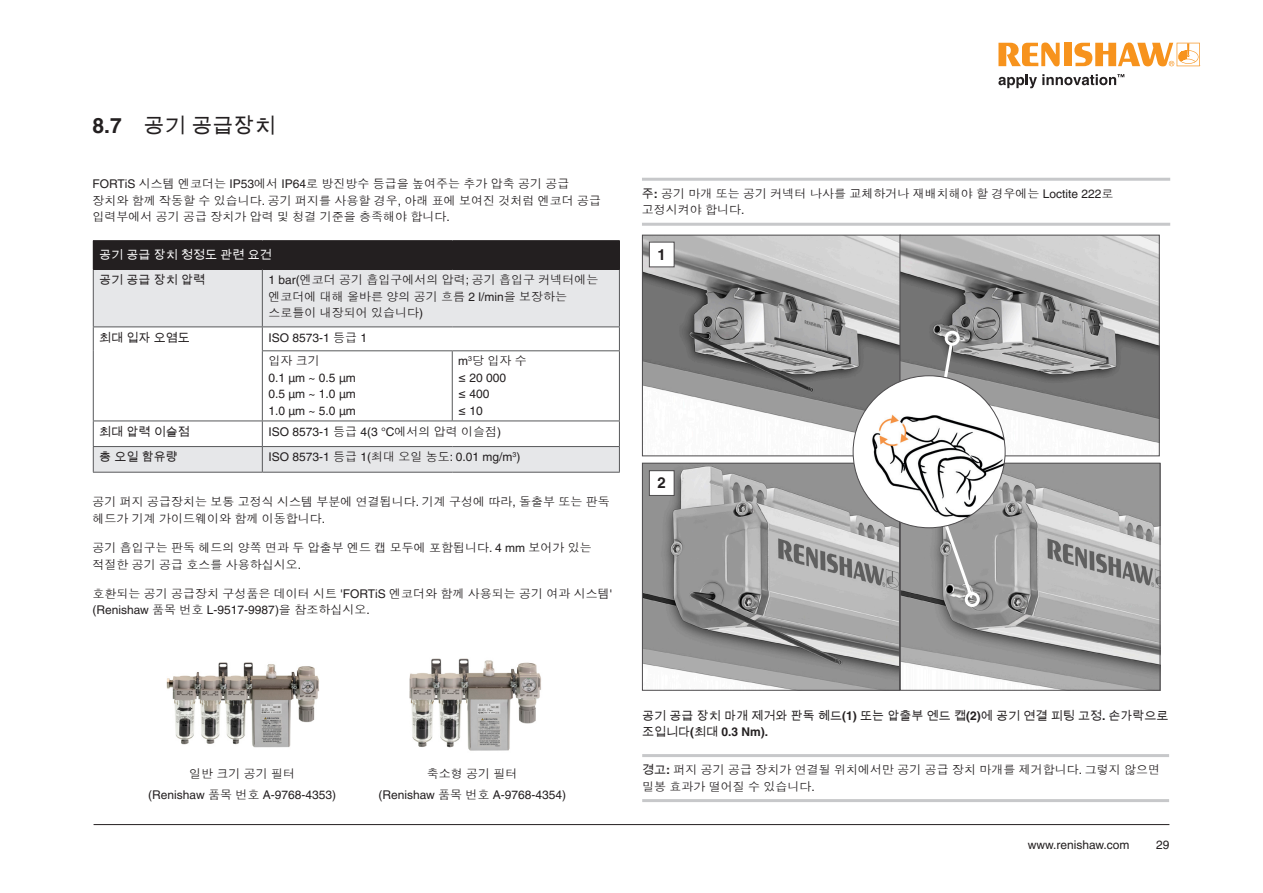
<style>
.page{position:relative;width:1263px;height:893px;background:#fff}
.page>*{position:absolute;margin:0;border:0;box-sizing:border-box;transform-origin:0 0}
.t1{font:21px "Arial Unicode MS";color:#231f20}
.FORTiS_image_numbers_in_box{font:700 15px "Helvetica LT Pro";color:#231f20}
._8pt_Body_Text{font:12px/16.5px "Dotum Che";color:#231f20}
._8pt_Table_body_left_aligned{font:12px "Helvetica LT Pro";color:#231f20}
._8pt_Note{font:12px/16.5px "Dotum Che";color:#231f20}
._8pt_Table_body_left_aligned-2{font:12px/16.5px "Dotum Che";color:#231f20}
.Figure_title{font:12px/16.5px "Arial Unicode MS";color:#231f20}
._8pt_Annotation_Centre{font:12px "Helvetica LT Pro";color:#231f20}
._8pt_Column_1_bold_text{font:12px "Arial Unicode MS";color:#231f20}
._8pt_Annotation_Centre-2{font:12px "Dotum Che";color:#231f20}
._8pt_Inside_Table_header_left_aligned{font:12px "Arial Unicode MS";color:#fff}
.s1{font-family:"Helvetica LT Pro";font-weight:700}
.s2{font-family:"Helvetica LT Pro"}
.s3{font-family:"Dotum Che"}
.s4{font-family:"Arial Unicode MS"}
</style>
<div class="page">
<svg style="left:998px;top:43px;width:62px;height:23px"></svg>
<div style="left:1064px;top:43px;width:8px;height:23px;background:#f7931d"></div>
<svg style="left:1074px;top:43px;width:126px;height:23px"></svg>
<svg style="left:998px;top:74px;width:126px;height:14px"></svg>
<img style="left:644px;top:237px;width:514px;height:217px">
<div style="left:642px;top:235px;width:259px;height:221px;border:1px solid #4d4b4d"></div>
<img style="left:644px;top:465px;width:514px;height:224px">
<div style="left:642px;top:463px;width:258px;height:228px;border:1px solid #4d4b4d"></div>
<div style="left:900px;top:235px;width:260px;height:221px;border:1px solid #4d4b4d"></div>
<div style="left:900px;top:463px;width:260px;height:228px;border:1px solid #4d4b4d"></div>
<svg style="left:937px;top:341px;width:18px;height:39px"></svg>
<div style="left:945px;top:331px;width:15px;height:15px;border:3px solid #fff;border-radius:50%"></div>
<svg style="left:938px;top:514px;width:36px;height:84px;background:#9e9e9e"></svg>
<div style="left:965px;top:592px;width:15px;height:15px;border:3px solid #fff;border-radius:50%"></div>
<img style="left:853px;top:376px;width:152px;height:152px;border-radius:76px">
<hr style="left:94px;top:824px;width:1075px;height:1px;background:#231f20">
<div style="left:93px;top:241px;width:526px;height:28px;background:#231f20"></div>
<svg style="left:94px;top:270px;width:525px;height:202px"></svg>
<hr style="left:93px;top:240px;width:169px;height:1px;background:#231f20">
<hr style="left:262px;top:240px;width:190px;height:1px;background:#231f20">
<hr style="left:452px;top:240px;width:168px;height:1px;background:#231f20">
<svg style="left:619px;top:241px;width:1px;height:28px"></svg>
<hr style="left:93px;top:269px;width:169px;height:1px;background:#231f20">
<hr style="left:262px;top:269px;width:190px;height:1px;background:#231f20">
<hr style="left:452px;top:269px;width:168px;height:1px;background:#231f20">
<hr style="left:93px;top:270px;width:1px;height:56px;background:#57585a">
<hr style="left:262px;top:270px;width:1px;height:56px;background:#57585a">
<hr style="left:619px;top:270px;width:1px;height:56px;background:#57585a">
<hr style="left:93px;top:326px;width:169px;height:1px;background:#57585a">
<svg style="left:93px;top:327px;width:1px;height:24px"></svg>
<hr style="left:262px;top:326px;width:190px;height:1px;background:#57585a">
<svg style="left:262px;top:327px;width:1px;height:23px"></svg>
<hr style="left:452px;top:326px;width:168px;height:1px;background:#57585a">
<svg style="left:619px;top:327px;width:1px;height:23px"></svg>
<hr style="left:93px;top:351px;width:1px;height:70px;background:#57585a">
<hr style="left:262px;top:350px;width:190px;height:1px;background:#57585a">
<hr style="left:262px;top:351px;width:1px;height:70px;background:#57585a">
<hr style="left:452px;top:350px;width:168px;height:1px;background:#57585a">
<hr style="left:452px;top:351px;width:1px;height:70px;background:#57585a">
<hr style="left:619px;top:351px;width:1px;height:70px;background:#57585a">
<hr style="left:93px;top:421px;width:169px;height:1px;background:#57585a">
<hr style="left:262px;top:421px;width:190px;height:1px;background:#57585a">
<hr style="left:452px;top:421px;width:168px;height:1px;background:#57585a">
<hr style="left:93px;top:446px;width:169px;height:1px;background:#57585a">
<svg style="left:93px;top:421px;width:1px;height:51px"></svg>
<hr style="left:262px;top:446px;width:190px;height:1px;background:#57585a">
<svg style="left:262px;top:421px;width:1px;height:51px"></svg>
<hr style="left:452px;top:446px;width:168px;height:1px;background:#57585a">
<svg style="left:619px;top:421px;width:1px;height:51px"></svg>
<hr style="left:93px;top:472px;width:169px;height:1px;background:#57585a">
<hr style="left:262px;top:472px;width:190px;height:1px;background:#57585a">
<hr style="left:452px;top:472px;width:168px;height:1px;background:#57585a">
<hr style="left:642px;top:754px;width:527px;height:3px;background:#c7c8ca">
<hr style="left:642px;top:799px;width:527px;height:3px;background:#c7c8ca">
<img style="left:166px;top:662px;width:153px;height:86px">
<img style="left:409px;top:658px;width:132px;height:93px">
<div style="left:649px;top:471px;width:25px;height:24px;background:#fff"></div>
<div style="left:649px;top:470px;width:25px;height:26px;border:1px solid #4d4b4d"></div>
<hr style="left:642px;top:178px;width:528px;height:3px;background:#c7c8ca">
<hr style="left:642px;top:223px;width:528px;height:3px;background:#c7c8ca">
<div style="left:649px;top:242px;width:25px;height:25px;background:#fff"></div>
<p class="t1" style="left:92px;top:111px;width:184px"><span class="s1">8.7</span> 공기 공급장치</p>
<p class="_8pt_Body_Text" style="left:92px;top:176px;width:510px"><span class="s2">FORTiS</span> 시스템 엔코더는 <span class="s2">IP53</span>에서 <span class="s2">IP64</span>로 방진방수 등급을 높여주는 추가 압축 공기 공급 장치와 함께 작동할 수 있습니다<span class="s2">.</span> 공기 퍼지를 사용할 경우<span class="s2">,</span> 아래 표에 보여진 것처럼 엔코더 공급 입력부에서 공기 공급 장치가 압력 및 청결 기준을 충족해야 합니다<span class="s2">.</span></p>
<p class="_8pt_Inside_Table_header_left_aligned" style="left:99px;top:246px;width:174px">공기 공급 장치 청정도 관련 요건</p>
<p class="_8pt_Column_1_bold_text" style="left:99px;top:271px;width:108px">공기 공급 장치 압력</p>
<p class="_8pt_Table_body_left_aligned-2" style="left:268px;top:272px;width:332px"><span class="s2">1 bar(</span>엔코더 공기 흡입구에서의 압력<span class="s2">;</span> 공기 흡입구 커넥터에는 엔코더에 대해 올바른 양의 공기 흐름 <span class="s2">2 l/min</span>을 보장하는 스로틀이 내장되어 있습니다<span class="s2">)</span></p>
<p class="_8pt_Column_1_bold_text" style="left:99px;top:329px;width:92px">최대 입자 오염도</p>
<p class="_8pt_Table_body_left_aligned" style="left:268px;top:330px;width:100px">ISO 8573-1 <span class="s3">등급</span> 1</p>
<p class="_8pt_Table_body_left_aligned-2" style="left:268px;top:353px;width:53px">입자 크기</p>
<p class="_8pt_Table_body_left_aligned" style="left:268px;top:371px;width:89px">0.1 μm ~ 0.5 μm</p>
<p class="_8pt_Table_body_left_aligned" style="left:268px;top:387px;width:89px">0.5 μm ~ 1.0 μm</p>
<p class="_8pt_Table_body_left_aligned" style="left:268px;top:404px;width:89px">1.0 μm ~ 5.0 μm</p>
<p class="_8pt_Table_body_left_aligned-2" style="left:458px;top:353px;width:70px"><span class="s2">m</span><sup>3</sup>당 입자 수</p>
<p class="_8pt_Table_body_left_aligned" style="left:458px;top:371px;width:50px">≤ 20 000</p>
<p class="_8pt_Table_body_left_aligned" style="left:458px;top:387px;width:33px">≤ 400</p>
<p class="_8pt_Table_body_left_aligned" style="left:458px;top:404px;width:26px">≤ 10</p>
<p class="_8pt_Column_1_bold_text" style="left:99px;top:423px;width:92px">최대 압력 이슬점</p>
<p class="_8pt_Table_body_left_aligned" style="left:268px;top:424px;width:234px">ISO 8573-1 <span class="s3">등급</span> 4(3 °C<span class="s3">에서의 압력 이슬점</span>)</p>
<p class="_8pt_Column_1_bold_text" style="left:99px;top:448px;width:80px">총 오일 함유량</p>
<p class="_8pt_Table_body_left_aligned" style="left:268px;top:450px;width:254px">ISO 8573-1 <span class="s3">등급</span> 1(<span class="s3">최대 오일 농도</span>: 0.01 mg/m<sup>3</sup>)</p>
<p class="_8pt_Body_Text" style="left:92px;top:494px;width:519px">공기 퍼지 공급장치는 보통 고정식 시스템 부분에 연결됩니다<span class="s2">.</span> 기계 구성에 따라<span class="s2">,</span> 돌출부 또는 판독 헤드가 기계 가이드웨이와 함께 이동합니다<span class="s2">.</span></p>
<p class="_8pt_Body_Text" style="left:92px;top:540px;width:501px">공기 흡입구는 판독 헤드의 양쪽 면과 두 압출부 엔드 캡 모두에 포함됩니다<span class="s2">. 4 mm</span> 보어가 있는 적절한 공기 공급 호스를 사용하십시오<span class="s2">.</span></p>
<p class="_8pt_Body_Text" style="left:92px;top:585px;width:521px">호환되는 공기 공급장치 구성품은 데이터 시트 <span class="s2">'FORTiS</span> 엔코더와 함께 사용되는 공기 여과 시스템<span class="s2">' (Renishaw</span> 품목 번호 <span class="s2">L-9517-9987)</span>을 참조하십시오<span class="s2">.</span></p>
<p class="_8pt_Note" style="left:642px;top:185px;width:473px"><span class="s4">주</span><span class="s1">:</span> 공기 마개 또는 공기 커넥터 나사를 교체하거나 재배치해야 할 경우에는 <span class="s2">Loctite 222</span>로 고정시켜야 합니다<span class="s2">.</span></p>
<p class="FORTiS_image_numbers_in_box" style="left:658px;top:245px;width:10px">1</p>
<p class="FORTiS_image_numbers_in_box" style="left:658px;top:474px;width:10px">2</p>
<p class="_8pt_Annotation_Centre-2" style="left:189px;top:768px;width:108px">일반 크기 공기 필터</p>
<p class="_8pt_Annotation_Centre" style="left:148px;top:788px;width:189px">(Renishaw <span class="s3">품목 번호</span> A-9768-4353)</p>
<p class="_8pt_Annotation_Centre-2" style="left:427px;top:768px;width:92px">축소형 공기 필터</p>
<p class="_8pt_Annotation_Centre" style="left:378px;top:788px;width:189px">(Renishaw <span class="s3">품목 번호</span> A-9768-4354)</p>
<p class="Figure_title" style="left:642px;top:707px;width:528px">공기 공급 장치 마개 제거와 판독 헤드<span class="s1">(1)</span> 또는 압출부 엔드 캡<span class="s1">(2)</span>에 공기 연결 피팅 고정<span class="s1">.</span> 손가락으로 조입니다<span class="s1">(</span>최대 <span class="s1">0.3 Nm).</span></p>
<p class="_8pt_Note" style="left:642px;top:761px;width:519px"><span class="s4">경고</span><span class="s1">:</span> 퍼지 공기 공급 장치가 연결될 위치에서만 공기 공급 장치 마개를 제거합니다<span class="s2">.</span> 그렇지 않으면 밀봉 효과가 떨어질 수 있습니다<span class="s2">.</span></p>
<p class="_8pt_Table_body_left_aligned" style="left:1028px;top:838px;width:103px">www.renishaw.com</p>
<p class="_8pt_Table_body_left_aligned" style="left:1156px;top:838px;width:15px">29</p>
</div>
